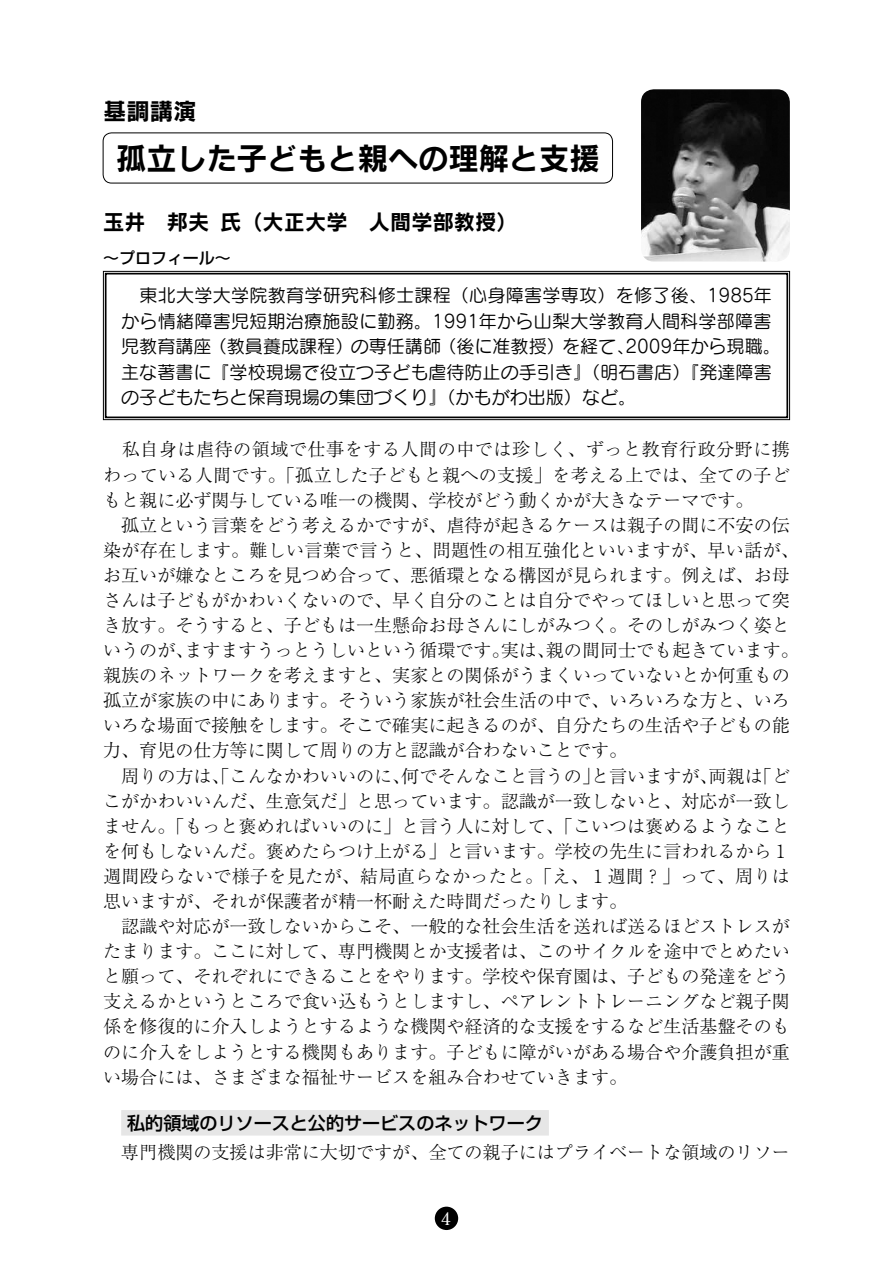
<style>
.page{position:relative;width:893px;height:1263px;background:#fff}
.page>*{position:absolute;margin:0;border:0;box-sizing:border-box;transform-origin:0 0}
.t1{font:30.9px "Rodin Cattleya Pro B";letter-spacing:-.02em;color:#000}
.t2{font:23.4px "Rodin Cattleya Pro B";color:#000}
.t3{font:21.3px "Rodin Cattleya Pro B";color:#000}
.t4{font:300 18px/25px "Ryumin Pro";color:#000}
.t5{font:18px/25.5px "Seurat Pro M";color:#000}
.t6{font:500 18px "Shin Go Pro";color:#000}
.t7{font:16.95px "Matisse Pro DB";color:#fff;scale:.9 1}
.t8{font:500 15.9px "Shin Go Pro";color:#000}
</style>
<div class="page">
<div style="left:435px;top:1206px;width:23px;height:24px;background:#000;border-radius:50%"></div>
<div style="left:121px;top:1110px;width:428px;height:25px;background:#e6e6e6"></div>
<div style="left:103px;top:132px;width:510px;height:51px;border:1px solid #000;border-radius:9px"></div>
<svg style="left:103px;top:271px;width:687px;height:149px"></svg>
<div style="left:105px;top:273px;width:683px;height:145px;border:2px solid #000"></div>
<img style="left:641px;top:89px;width:149px;height:172px">
<p class="t2" style="left:103px;top:95px;width:95px">基調講演</p>
<h1 class="t1" style="left:116px;top:137px;width:485px">孤立した子どもと親への理解と支援</h1>
<p class="t3" style="left:103px;top:208px;width:416px">玉井　邦夫 氏（大正大学　人間学部教授）</p>
<p class="t8" style="left:103px;top:245px;width:128px">〜プロフィール〜</p>
<p class="t5" style="left:121px;top:282px;width:661px">　東北大学大学院教育学研究科修士課程（心身障害学専攻）を修了後、1985年から情緒障害児短期治療施設に勤務。1991年から山梨大学教育人間科学部障害児教育講座（教員養成課程）の専任講師（後に准教授）を経て、2009年から現職。主な著書に『学校現場で役立つ子ども虐待防止の手引き』（明石書店）『発達障害の子どもたちと保育現場の集団づくり』（かもがわ出版）など。</p>
<p class="t4" style="left:103px;top:436px;width:697px">　私自身は虐待の領域で仕事をする人間の中では珍しく、ずっと教育行政分野に携わっている人間です。「孤立した子どもと親への支援」を考える上では、全ての子どもと親に必ず関与している唯一の機関、学校がどう動くかが大きなテーマです。<br>　孤立という言葉をどう考えるかですが、虐待が起きるケースは親子の間に不安の伝染が存在します。難しい言葉で言うと、問題性の相互強化といいますが、早い話が、お互いが嫌なところを見つめ合って、悪循環となる構図が見られます。例えば、お母さんは子どもがかわいくないので、早く自分のことは自分でやってほしいと思って突き放す。そうすると、子どもは一生懸命お母さんにしがみつく。そのしがみつく姿というのが、ますますうっとうしいという循環です。実は、親の間同士でも起きています。親族のネットワークを考えますと、実家との関係がうまくいっていないとか何重もの孤立が家族の中にあります。そういう家族が社会生活の中で、いろいろな方と、いろいろな場面で接触をします。そこで確実に起きるのが、自分たちの生活や子どもの能力、育児の仕方等に関して周りの方と認識が合わないことです。<br>　周りの方は、「こんなかわいいのに、何でそんなこと言うの」と言いますが、両親は「どこがかわいいんだ、生意気だ」と思っています。認識が一致しないと、対応が一致しません。「もっと褒めればいいのに」と言う人に対して、「こいつは褒めるようなことを何もしないんだ。褒めたらつけ上がる」と言います。学校の先生に言われるから１週間殴らないで様子を見たが、結局直らなかったと。「え、１週間？」って、周りは思いますが、それが保護者が精一杯耐えた時間だったりします。<br>　認識や対応が一致しないからこそ、一般的な社会生活を送れば送るほどストレスがたまります。ここに対して、専門機関とか支援者は、このサイクルを途中でとめたいと願って、それぞれにできることをやります。学校や保育園は、子どもの発達をどう支えるかというところで食い込もうとしますし、ペアレントトレーニングなど親子関係を修復的に介入しようとするような機関や経済的な支援をするなど生活基盤そのものに介入をしようとする機関もあります。子どもに障がいがある場合や介護負担が重い場合には、さまざまな福祉サービスを組み合わせていきます。</p>
<p class="t6" style="left:127px;top:1108px;width:417px">私的領域のリソースと公的サービスのネットワーク</p>
<p class="t4" style="left:103px;top:1138px;width:688px">　専門機関の支援は非常に大切ですが、全ての親子にはプライベートな領域のリソー</p>
<p class="t7" style="left:442px;top:1207px;width:13px">4</p>
</div>
